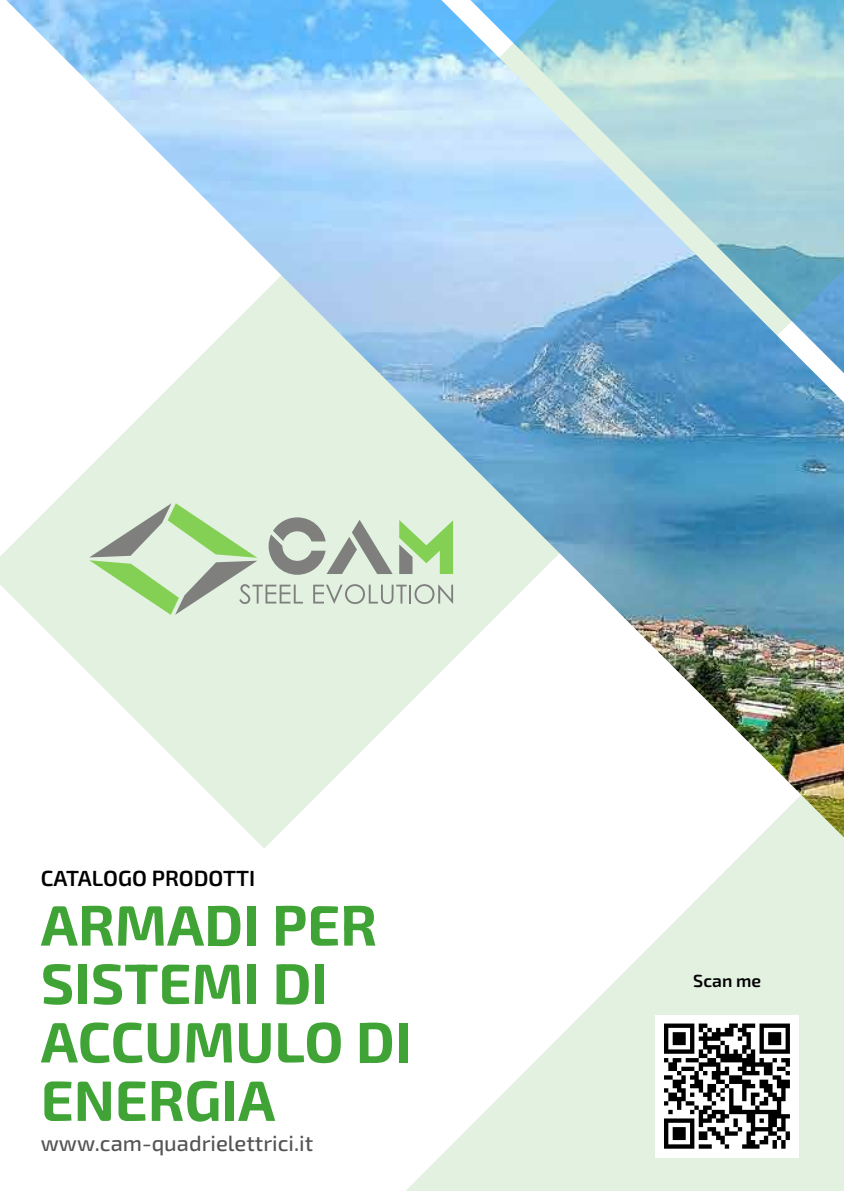
<style>
.page{position:relative;width:844px;height:1191px;background:#fff}
.page>*{position:absolute;margin:0;border:0;box-sizing:border-box;transform-origin:0 0}
.t1{font:700 56.88px/58.4px "Exo 2";color:#3fa435}
.t2{font:500 21.88px "Exo 2";color:#535453}
.t3{font:600 21.88px "Exo 2";color:#000}
.t4{font:600 17.5px "Exo 2";color:#000}
</style>
<div class="page">
<svg style="left:406px;top:848px;width:437px;height:343px;fill:#e2f1e0"></svg>
<img style="left:6px;top:0;width:837px;height:837px">
<svg style="left:89px;top:503px;width:364px;height:112px;background:#c7dac1"></svg>
<div style="left:655px;top:1015px;width:143px;height:142px;background:#fff"></div>
<svg style="left:664px;top:1023px;width:126px;height:126px"></svg>
<p class="t3" style="left:41px;top:862px;width:216px">CATALOGO PRODOTTI</p>
<p class="t1" style="left:41px;top:893px;width:372px">ARMADI PER<br>SISTEMI DI<br>ACCUMULO DI<br>ENERGIA</p>
<p class="t2" style="left:41px;top:1128px;width:274px">www.cam-quadrielettrici.it</p>
<p class="t4" style="left:693px;top:968px;width:69px">Scan me</p>
</div>
